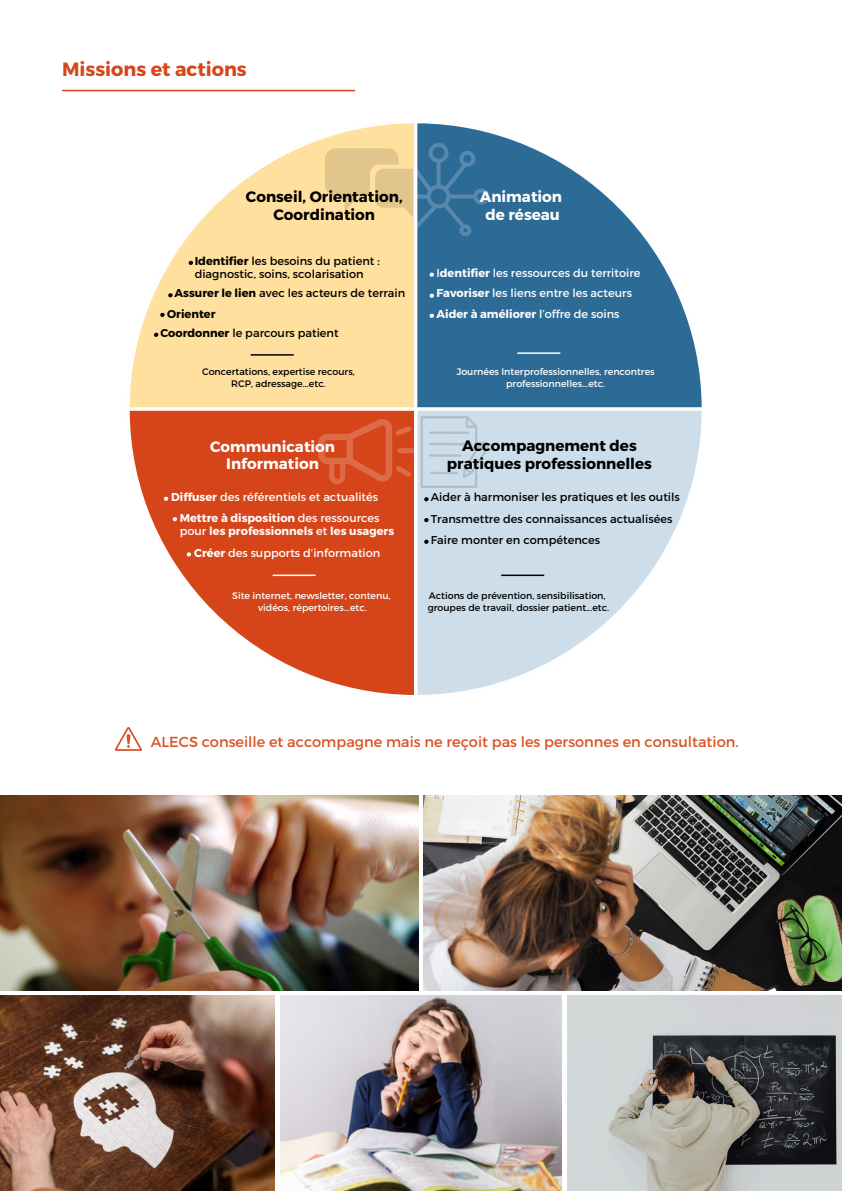
<style>
.page{position:relative;width:842px;height:1191px;background:#fff}
.page>*{position:absolute;margin:0;border:0;box-sizing:border-box;transform-origin:0 0}
.t1{font:700 19.2px "Montserrat";color:#d5461a}
.t2{font:700 15.2px/17.6px "Montserrat";color:#000;text-align:center}
.t3{font:700 15.2px/17.6px "Montserrat";color:#fff;text-align:center}
.t4{font:14.6px "Montserrat";color:#d95123}
.t5{font:11.4px/13.2px "Montserrat";color:#000}
.t6{font:11.4px/20.8px "Montserrat";color:#fefefe}
.t7{font:700 11.4px/13.2px "Montserrat";color:#fff}
.t8{font:11.4px "Montserrat";color:#fff}
.t9{font:700 11.4px "Montserrat";color:#000}
.t10{font:9.4px "Montserrat";color:#000}
.t11{font:9.4px/11.8px "Montserrat";color:#fff;text-align:center}
.s1{font-weight:700}
.s2{font-weight:400}
</style>
<div class="page">
<hr style="left:62px;top:90px;width:293px;height:1px;background:#d5461a">
<svg style="left:115px;top:727px;width:27px;height:24px"></svg>
<img style="left:0;top:796px;width:418px;height:195px">
<img style="left:423px;top:796px;width:419px;height:195px">
<img style="left:0;top:995px;width:274px;height:195px">
<img style="left:280px;top:995px;width:281px;height:195px">
<img style="left:567px;top:995px;width:275px;height:195px">
<svg style="left:129px;top:123px;width:285px;height:284px;fill:#ffe09e"></svg>
<svg style="left:417px;top:123px;width:285px;height:284px;fill:#2d6b97"></svg>
<svg style="left:417px;top:407px;width:285px;height:288px;fill:#cddeea"></svg>
<svg style="left:129px;top:407px;width:285px;height:288px;fill:#d54519"></svg>
<svg style="left:325px;top:143px;width:164px;height:101px;background:#a0a998"></svg>
<div style="left:397px;top:448px;width:18px;height:5px;background:#dd6b48;border-radius:3px"></div>
<svg style="left:318px;top:419px;width:94px;height:65px;background:#d75027"></svg>
<hr style="left:517px;top:352px;width:43px;height:2px;background:#fff">
<svg style="left:429px;top:273px;width:5px;height:4px"></svg>
<svg style="left:429px;top:294px;width:5px;height:4px"></svg>
<svg style="left:429px;top:314px;width:5px;height:4px"></svg>
<hr style="left:251px;top:354px;width:43px;height:2px;background:#000">
<svg style="left:189px;top:261px;width:4px;height:4px"></svg>
<svg style="left:160px;top:313px;width:5px;height:4px"></svg>
<svg style="left:154px;top:333px;width:4px;height:4px"></svg>
<hr style="left:272px;top:575px;width:43px;height:1px;background:#fff">
<svg style="left:164px;top:497px;width:4px;height:4px"></svg>
<svg style="left:173px;top:517px;width:4px;height:4px"></svg>
<hr style="left:501px;top:575px;width:43px;height:1px;background:#000">
<svg style="left:424px;top:497px;width:4px;height:4px"></svg>
<svg style="left:424px;top:518px;width:4px;height:4px"></svg>
<svg style="left:424px;top:540px;width:4px;height:4px"></svg>
<svg style="left:420px;top:416px;width:68px;height:72px;background:#c6d6e2"></svg>
<svg style="left:187px;top:552px;width:4px;height:5px"></svg>
<svg style="left:168px;top:293px;width:5px;height:4px"></svg>
<h1 class="t1" style="left:62px;top:56px;width:186px">Missions et actions</h1>
<p class="t2" style="left:246px;top:187px;width:158px">Conseil, Orientation,<br>Coordination</p>
<p class="t5" style="left:195px;top:253px;width:187px"><span class="s1">Identifier</span> les besoins du patient : diagnostic, soins, scolarisation</p>
<p class="t5" style="left:174px;top:286px;width:232px"><span class="s1">Assurer le lien</span> avec les acteurs de terrain</p>
<p class="t9" style="left:167px;top:307px;width:50px">Orienter</p>
<p class="t5" style="left:160px;top:326px;width:180px"><span class="s1">Coordonner</span> le parcours patient</p>
<h4 class="t10" style="left:202px;top:366px;width:154px">Concertations, expertise recours,</h4>
<h5 class="t10" style="left:231px;top:377px;width:96px">RCP, adressage...etc.</h5>
<p class="t3" style="left:210px;top:437px;width:126px">Communication<br>Information</p>
<p class="t8" style="left:171px;top:489px;width:208px"><span class="s1">Diffuser</span> des référentiels et actualités</p>
<p class="t7" style="left:180px;top:511px;width:216px">Mettre à disposition <span class="s2">des ressources pour</span> les professionnels <span class="s2">et</span> les usagers</p>
<h2 class="t8" style="left:194px;top:545px;width:188px"><span class="s1">Créer</span> des supports d’information</h2>
<h2 class="t11" style="left:232px;top:590px;width:160px">Site internet, newsletter, contenu,</h2>
<p class="t11" style="left:258px;top:602px;width:110px">vidéos, répertoires...etc.</p>
<h2 class="t3" style="left:480px;top:187px;width:84px">Animation de réseau</h2>
<h5 class="t6" style="left:436px;top:262px;width:206px">I<span class="s1">dentifier</span> les ressources du territoire<br><span class="s1">Favoriser</span> les liens entre les acteurs<br><span class="s1">Aider à améliorer</span> l’offre de soins</h5>
<p class="t11" style="left:456px;top:365px;width:199px">Journées Interprofessionnelles, rencontres professionnelles...etc.</p>
<h5 class="t2" style="left:447px;top:436px;width:206px">Accompagnement des pratiques professionnelles</h5>
<p class="t5" style="left:431px;top:490px;width:250px">Aider à harmoniser les pratiques et les outils</p>
<p class="t5" style="left:431px;top:533px;width:171px">Faire monter en compétences</p>
<p class="t5" style="left:431px;top:511px;width:243px">Transmettre des connaissances actualisées</p>
<p class="t10" style="left:429px;top:590px;width:178px">Actions de prévention, sensibilisation,</p>
<h5 class="t10" style="left:428px;top:601px;width:183px">groupes de travail, dossier patient...etc.</h5>
<p class="t4" style="left:151px;top:732px;width:589px">ALECS conseille et accompagne mais ne reçoit pas les personnes en consultation.</p>
</div>
